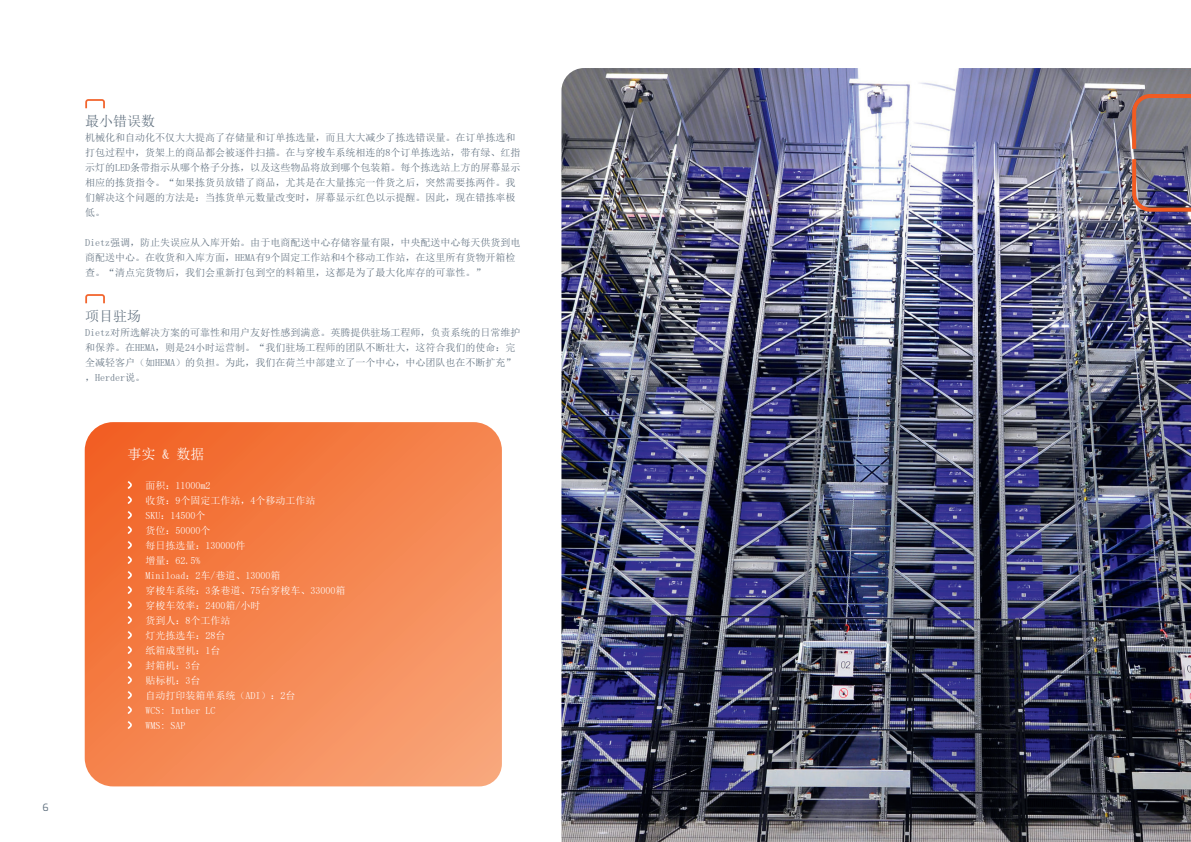
<style>
.page{position:relative;width:1191px;height:842px;background:#fff}
.page>*{position:absolute;margin:0;border:0;box-sizing:border-box;transform-origin:0 0}
.t1{font:14px "Sim Sun";color:#5e6e7d}
.t2{font:14px "Sim Sun";color:#fff}
.t3{font:10px/15px "Sim Sun";color:#5e6e7d}
.t4{font:10px/15px "Sim Sun";color:#fff}
.t5{font:10px "Exo";color:#5e6e7d}
</style>
<div class="page">
<svg style="left:85px;top:422px;width:417px;height:364px;background:#f5844f"></svg>
<img style="left:561px;top:68px;width:630px;height:774px">
<img style="left:1130px;top:92px;width:61px;height:122px">
<svg style="left:127px;top:481px;width:5px;height:8px"></svg>
<svg style="left:127px;top:496px;width:5px;height:8px"></svg>
<svg style="left:127px;top:511px;width:5px;height:8px"></svg>
<svg style="left:127px;top:526px;width:5px;height:8px"></svg>
<svg style="left:127px;top:541px;width:5px;height:8px"></svg>
<svg style="left:127px;top:556px;width:5px;height:8px"></svg>
<svg style="left:127px;top:571px;width:5px;height:8px"></svg>
<svg style="left:127px;top:586px;width:5px;height:8px"></svg>
<svg style="left:127px;top:601px;width:5px;height:8px"></svg>
<svg style="left:127px;top:616px;width:5px;height:8px"></svg>
<svg style="left:127px;top:631px;width:5px;height:8px"></svg>
<svg style="left:127px;top:646px;width:5px;height:8px"></svg>
<svg style="left:127px;top:661px;width:5px;height:8px"></svg>
<svg style="left:127px;top:676px;width:5px;height:8px"></svg>
<svg style="left:127px;top:691px;width:5px;height:8px"></svg>
<svg style="left:127px;top:706px;width:5px;height:8px"></svg>
<svg style="left:127px;top:721px;width:5px;height:8px"></svg>
<svg style="left:85px;top:99px;width:20px;height:9px"></svg>
<svg style="left:85px;top:294px;width:20px;height:9px"></svg>
<p class="t5" style="left:43px;top:800px;width:8px">6</p>
<h1 class="t1" style="left:85px;top:114px;width:71px">最小错误数</h1>
<p class="t3" style="left:85px;top:130px;width:436px">机械化和自动化不仅大大提高了存储量和订单拣选量，而且大大减少了拣选错误量。在订单拣选和打包过程中，货架上的商品都会被逐件扫描。在与穿梭车系统相连的8个订单拣选站，带有绿、红指示灯的LED条带指示从哪个格子分拣，以及这些物品将放到哪个包装箱。每个拣选站上方的屏幕显示相应的拣货指令。“如果拣货员放错了商品，尤其是在大量拣完一件货之后，突然需要拣两件。我们解决这个问题的方法是：当拣货单元数量改变时，屏幕显示红色以示提醒。因此，现在错拣率极低。</p>
<p class="t3" style="left:85px;top:235px;width:436px">Dietz强调，防止失误应从入库开始。由于电商配送中心存储容量有限，中央配送中心每天供货到电商配送中心。在收货和入库方面，HEMA有9个固定工作站和4个移动工作站，在这里所有货物开箱检查。“清点完货物后，我们会重新打包到空的料箱里，这都是为了最大化库存的可靠性。”</p>
<h1 class="t1" style="left:85px;top:309px;width:57px">项目驻场</h1>
<p class="t3" style="left:85px;top:325px;width:436px">Dietz对所选解决方案的可靠性和用户友好性感到满意。英腾提供驻场工程师，负责系统的日常维护和保养。在HEMA，则是24小时运营制。“我们驻场工程师的团队不断壮大，这符合我们的使命：完全减轻客户（如HEMA）的负担。为此，我们在荷兰中部建立了一个中心，中心团队也在不断扩充”，Herder说。</p>
<h1 class="t2" style="left:127px;top:447px;width:79px">事实 &amp; 数据</h1>
<p class="t4" style="left:145px;top:478px;width:201px">面积：11000m2<br>收货：9个固定工作站，4个移动工作站<br>SKU：14500个<br>货位：50000个<br>每日拣选量：130000件<br>增量：62.5%<br>Miniload：2车/巷道、13000箱<br>穿梭车系统：3条巷道、75台穿梭车、33000箱穿梭车效率：2400箱/小时<br>货到人：8个工作站<br>灯光拣选车：28台<br>纸箱成型机：1台<br>封箱机：3台<br>贴标机：3台<br>自动打印装箱单系统（ADI）：2台<br>WCS: Inther LC<br>WMS: SAP</p>
<p class="t5" style="left:1143px;top:800px;width:7px">7</p>
</div>
